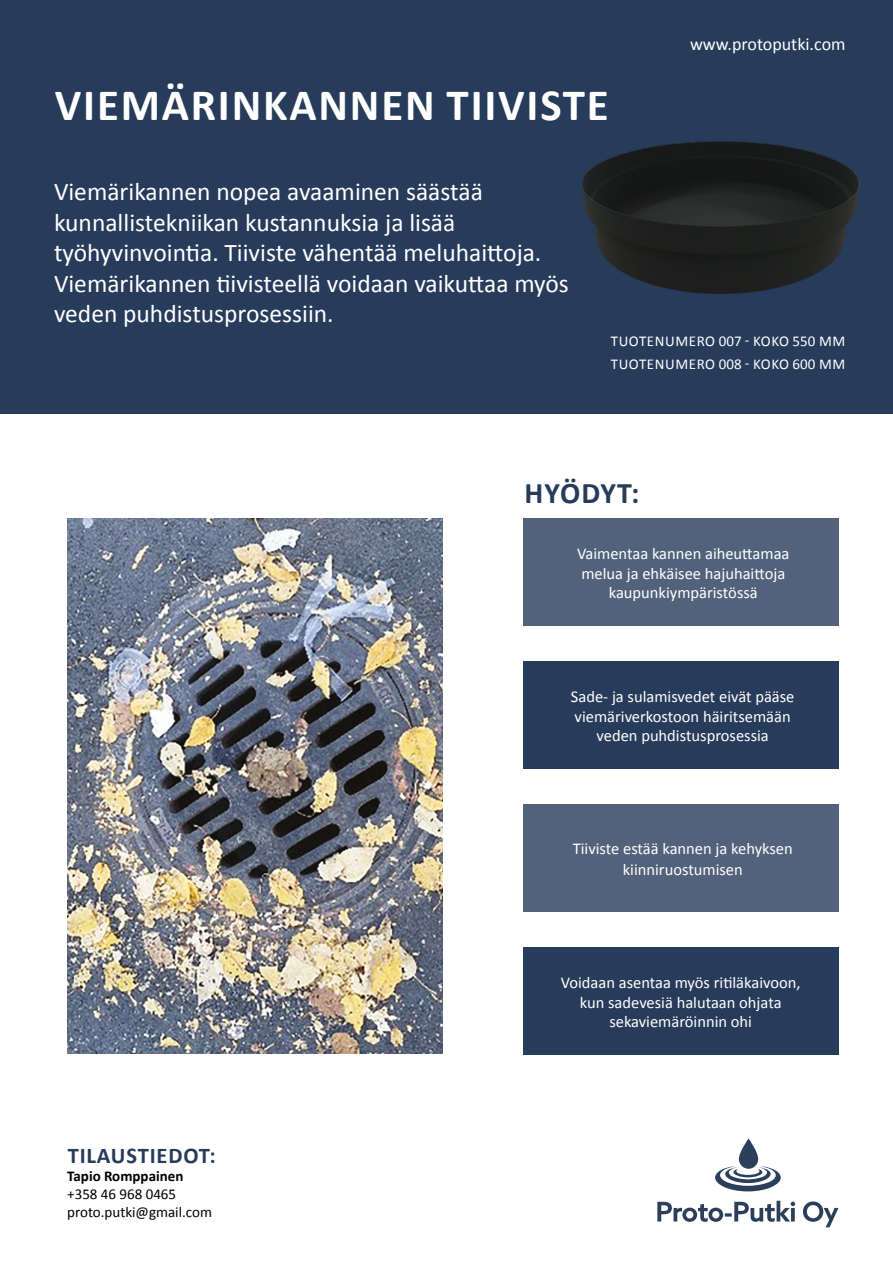
<style>
.page{position:relative;width:893px;height:1263px;background:#fff}
.page>*{position:absolute;margin:0;border:0;box-sizing:border-box;transform-origin:0 0}
.t1{font:700 45px "Calibri";letter-spacing:.04em;color:#fff}
.t2{font:700 30px "Calibri";letter-spacing:.035em;color:#273b5a}
.t3{font:25.5px/30.6px "Calibri";color:#fff}
.t4{font:700 22.5px "Calibri";letter-spacing:.035em;color:#273b5a}
.t5{font:18px "Calibri";color:#fff}
.t6{font:16.5px/19.8px "Calibri";color:#fff;text-align:center}
.t7{font:15px/23.4px "Calibri";letter-spacing:.04em;color:#fff}
.t8{font:15px/18px "Calibri";color:#000}
.t9{font:700 15px "Calibri";color:#000}
</style>
<div class="page">
<div style="left:0;top:0;width:893px;height:414px;background:#273b5a"></div>
<div style="left:523px;top:804px;width:315px;height:108px;background:#52627b"></div>
<div style="left:523px;top:661px;width:315px;height:108px;background:#273b5a"></div>
<div style="left:523px;top:947px;width:315px;height:108px;background:#273b5a"></div>
<div style="left:524px;top:518px;width:315px;height:108px;background:#52627b"></div>
<svg style="left:739px;top:1138px;width:19px;height:31px"></svg>
<svg style="left:715px;top:1166px;width:66px;height:25px"></svg>
<svg style="left:657px;top:1201px;width:181px;height:26px"></svg>
<img style="left:582px;top:142px;width:277px;height:151px">
<img style="left:67px;top:518px;width:376px;height:535px">
<h1 class="t1" style="left:55px;top:76px;width:556px">VIEMÄRINKANNEN TIIVISTE</h1>
<h3 class="t3" style="left:54px;top:176px;width:516px">Viemärikannen nopea avaaminen säästää kunnallistekniikan kustannuksia ja lisää työhyvinvointia. Tiiviste vähentää meluhaittoja.<br>Viemärikannen tiivisteellä voidaan vaikuttaa myös veden puhdistusprosessiin.</h3>
<p class="t5" style="left:690px;top:32px;width:157px">www.protoputki.com</p>
<p class="t7" style="left:611px;top:329px;width:236px">TUOTENUMERO 007 - KOKO 550 MM<br>TUOTENUMERO 008 - KOKO 600 MM</p>
<h2 class="t2" style="left:524px;top:474px;width:117px">HYÖDYT:</h2>
<p class="t6" style="left:577px;top:543px;width:214px">Vaimentaa kannen aiheuttamaa melua ja ehkäisee hajuhaittoja kaupunkiympäristössä</p>
<p class="t6" style="left:571px;top:686px;width:225px">Sade- ja sulamisvedet eivät pääse viemäriverkostoon häiritsemään veden puhdistusprosessia</p>
<p class="t6" style="left:573px;top:838px;width:222px;line-height:21px">Tiiviste estää kannen ja kehyksen kiinniruostumisen</p>
<h3 class="t4" style="left:68px;top:1141px;width:150px">TILAUSTIEDOT:</h3>
<p class="t9" style="left:67px;top:1166px;width:118px">Tapio Romppainen</p>
<p class="t8" style="left:67px;top:1185px;width:146px">+358 46 968 0465 proto.putki@gmail.com</p>
<p class="t6" style="left:561px;top:972px;width:241px">Voidaan asentaa myös ritiläkaivoon, kun sadevesiä halutaan ohjata sekaviemäröinnin ohi</p>
</div>
